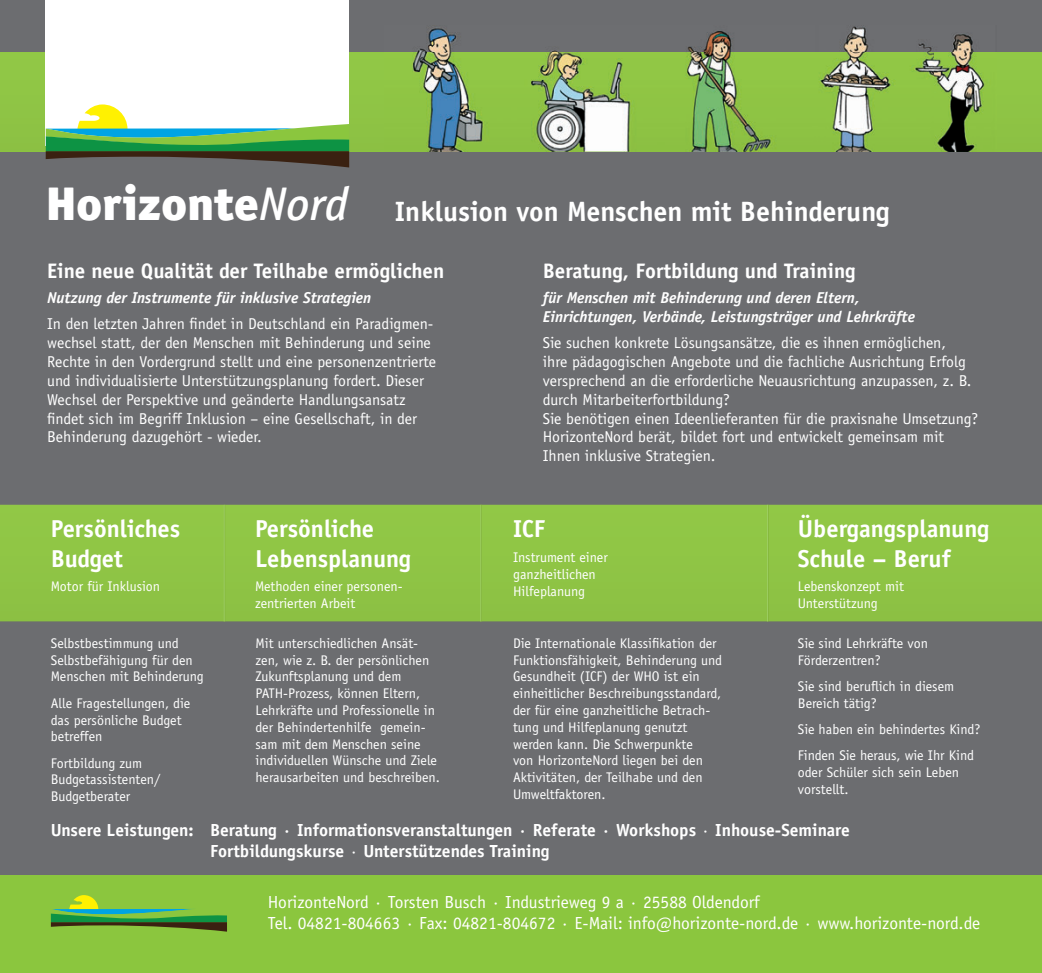
<style>
.page{position:relative;width:1042px;height:973px;background:#fff}
.page>*{position:absolute;margin:0;border:0;box-sizing:border-box;transform-origin:0 0}
.t1{font:700 28px "Officina Sans LT";color:#fff}
.t2{font:700 24.5px/29.4px "Officina Sans LT";color:#fff}
.t3{font:700 21px "Officina Sans LT";color:#fff}
.t4{font:17.5px/21px "Officina Sans LT";color:#fff}
.t5{font:700 17.5px/21px "Officina Sans LT";color:#fff}
.t6{font:15.75px/18.9px "Officina Sans LT";color:#fff}
.t7{font:italic 700 15.75px/18.9px "Officina Sans LT";color:#fff}
.t8{font:14px/16.8px "Officina Sans LT";color:#fff}
.s1{font-family:"Officina San ITC";font-weight:900;font-size:47.25px}
.s2{font-family:"Officina San ITC";font-weight:500;font-style:italic;font-size:47.25px}
.s3{font-weight:400}
</style>
<div class="page">
<div style="left:0;top:0;width:1042px;height:518px;background:#6c6d70"></div>
<div style="left:0;top:52px;width:1042px;height:99px;background:#8fc545"></div>
<div style="left:46px;top:0;width:303px;height:145px;background:#fff"></div>
<svg style="left:46px;top:104px;width:303px;height:63px"></svg>
<img style="left:385px;top:26px;width:611px;height:125px">
<div style="left:0;top:490px;width:1042px;height:461px;background:#6c6d70"></div>
<hr style="left:0;top:621px;width:1042px;height:1px;background:#778d5c">
<div style="left:0;top:504px;width:1042px;height:117px;background:#8fc545"></div>
<hr style="left:224px;top:504px;width:1px;height:117px;background:#9dce62">
<hr style="left:481px;top:504px;width:1px;height:117px;background:#7dab37">
<hr style="left:480px;top:504px;width:1px;height:117px;background:#9dce62">
<hr style="left:767px;top:504px;width:1px;height:117px;background:#9dce62">
<div style="left:0;top:875px;width:1042px;height:97px;background:#8bc63e"></div>
<svg style="left:51px;top:895px;width:176px;height:36px"></svg>
<h1 class="t1" style="left:46px;top:194px;width:845px"><span class="s1">Horizonte</span><span class="s2">Nord</span> Inklusion von Menschen mit Behinderung</h1>
<h3 class="t3" style="left:47px;top:258px;width:399px">Eine neue Qualität der Teilhabe ermöglichen</h3>
<p class="t7" style="left:47px;top:288px;width:326px">Nutzung der Instrumente für inklusive Strategien</p>
<p class="t6" style="left:47px;top:314px;width:390px">In den letzten Jahren findet in Deutschland ein Paradigmen&shy;wechsel statt, der den Menschen mit Behinderung und seine Rechte in den Vordergrund stellt und eine personenzentrierte und individualisierte Unterstützungsplanung fordert. Dieser Wechsel der Perspektive und geänderte Handlungsansatz findet sich im Begriff Inklusion – eine Gesellschaft, in der Behinderung dazugehört - wieder.</p>
<h3 class="t3" style="left:543px;top:258px;width:314px">Beratung, Fortbildung und Training</h3>
<p class="t7" style="left:543px;top:288px;width:374px">für Menschen mit Behinderung und deren Eltern,<br>Einrichtungen, Verbände, Leistungsträger und Lehrkräfte</p>
<p class="t6" style="left:543px;top:333px;width:437px">Sie suchen konkrete Lösungsansätze, die es ihnen ermöglichen,<br>ihre pädagogischen Angebote und die fachliche Ausrichtung Erfolg versprechend an die erforderliche Neuausrichtung anzupassen, z. B. durch Mitarbeiterfortbildung?<br>Sie benötigen einen Ideenlieferanten für die praxisnahe Umsetzung?<br>HorizonteNord berät, bildet fort und entwickelt gemeinsam mit Ihnen inklusive Strategien.</p>
<h2 class="t2" style="left:51px;top:514px;width:131px">Persönliches<br>Budget</h2>
<p class="t8" style="left:51px;top:578px;width:111px">Motor für Inklusion</p>
<p class="t8" style="left:51px;top:634px;width:155px">Selbstbestimmung und<br>Selbstbefähigung für den<br>Menschen mit Behinderung</p>
<p class="t8" style="left:51px;top:694px;width:141px">Alle Fragestellungen, die das persönliche Budget betreffen</p>
<p class="t8" style="left:51px;top:754px;width:111px">Fortbildung zum<br>Budgetassistenten/<br>Budgetberater</p>
<h2 class="t2" style="left:255px;top:514px;width:158px">Persönliche<br>Lebensplanung</h2>
<p class="t8" style="left:255px;top:578px;width:149px">Methoden einer personen&shy;zentrierten Arbeit</p>
<h2 class="t2" style="left:513px;top:514px;width:34px">ICF</h2>
<p class="t8" style="left:513px;top:548px;width:96px">Instrument einer ganzheitlichen<br>Hilfeplanung</p>
<h2 class="t2" style="left:798px;top:514px;width:193px">Übergangsplanung<br>Schule – Beruf</h2>
<p class="t8" style="left:798px;top:578px;width:108px">Lebenskonzept mit<br>Unterstützung</p>
<p class="t8" style="left:255px;top:634px;width:186px">Mit unterschiedlichen Ansät&shy;zen, wie z. B. der persönlichen<br>Zukunftsplanung und dem<br>PATH-Prozess, können Eltern,<br>Lehrkräfte und Professionelle in der Behindertenhilfe gemein&shy;sam mit dem Menschen seine individuellen Wünsche und Ziele herausarbeiten und beschreiben.</p>
<p class="t8" style="left:513px;top:634px;width:211px">Die Internationale Klassifikation der Funktionsfähigkeit, Behinderung und Gesundheit (ICF) der WHO ist ein einheitlicher Beschreibungsstandard, der für eine ganzheitliche Betrach&shy;tung und Hilfeplanung genutzt werden kann. Die Schwerpunkte<br>von HorizonteNord liegen bei den Aktivitäten, der Teilhabe und den Umweltfaktoren.</p>
<p class="t8" style="left:798px;top:634px;width:132px">Sie sind Lehrkräfte von<br>Förderzentren?</p>
<p class="t8" style="left:798px;top:677px;width:158px">Sie sind beruflich in diesem<br>Bereich tätig?</p>
<p class="t8" style="left:798px;top:716px;width:184px;line-height:26.2px">Sie haben ein behindertes Kind?<br>Finden Sie heraus, wie Ihr Kind</p>
<p class="t8" style="left:798px;top:763px;width:163px">oder Schüler sich sein Leben vorstellt.</p>
<p class="t5" style="left:210px;top:819px;width:641px;text-indent:-159px">Unsere Leistungen: Beratung · Informationsveranstaltungen · Referate · Workshops <span class="s3">·</span> Inhouse-Seminare<br>Fortbildungskurse <span class="s3">·</span> Unterstützendes Training</p>
<p class="t4" style="left:268px;top:891px;width:714px">HorizonteNord · Torsten Busch · Industrieweg 9 a · 25588 Oldendorf<br>Tel. 04821-804663 · Fax: 04821-804672 · E-Mail: info@horizonte-nord.de · www.horizonte-nord.de</p>
</div>
